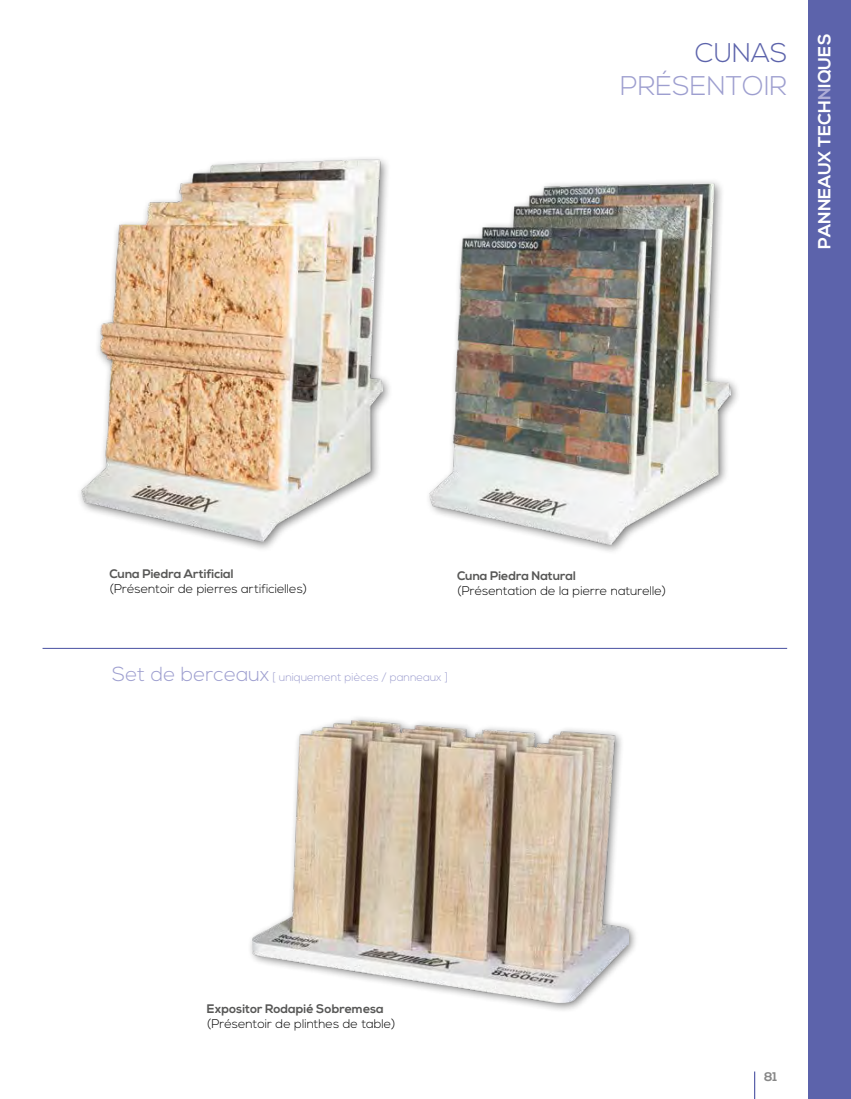
<style>
.page{position:relative;width:851px;height:1099px;background:#fff}
.page>*{position:absolute;margin:0;border:0;box-sizing:border-box;transform-origin:0 0}
.t1{font:300 27px "Nexa";color:#9d9ecf}
.t2{font:300 27px "Nexa";color:#5c63ab}
.t3{font:700 17.5px "Nexa";color:#fff}
.t4{font:300 12.5px "Nexa";color:#000}
.t5{font:700 12.5px "Nexa";color:#878787}
.t6{font:700 12.38px "Nexa";color:#575756}
.t7{font:300 11.25px "Nexa";color:#9d9ecf}
.s1{color:#aeadd7}
.s2{font-size:20.25px}
</style>
<div class="page">
<div style="left:808px;top:0;width:42px;height:1098px;background:#5c63ab"></div>
<hr style="left:43px;top:648px;width:744px;height:1px;background:#5c63ab">
<div style="left:247px;top:715px;width:392px;height:298px;background:#000;opacity:.5"></div>
<img style="left:253px;top:720px;width:375px;height:282px">
<div style="left:76px;top:155px;width:316px;height:397px;background:#000;opacity:.5"></div>
<img style="left:81px;top:160px;width:301px;height:381px">
<img style="left:429px;top:183px;width:301px;height:361px">
<hr style="left:753px;top:1071px;width:2px;height:27px;background:#5c63ab">
<h1 class="t2" style="left:695px;top:38px;width:94px">CUNAS</h1>
<h1 class="t1" style="left:620px;top:70px;width:168px">PRÉSENTOIR</h1>
<h2 class="t3" style="left:814px;top:249px;width:216px;rotate:-90deg">PANNEAUX TECH<span class="s1">N</span>IQUES</h2>
<p class="t6" style="left:109px;top:567px;width:126px">Cuna Piedra Artificial</p>
<p class="t4" style="left:109px;top:582px;width:199px">(Présentoir de pierres artificielles)</p>
<p class="t6" style="left:457px;top:568px;width:120px">Cuna Piedra Natural</p>
<p class="t4" style="left:457px;top:583px;width:211px">(Présentation de la pierre naturelle)</p>
<p class="t7" style="left:112px;top:671px;width:337px"><span class="s2">Set de berceaux</span> [ uniquement pièces / panneaux ]</p>
<p class="t6" style="left:207px;top:1001px;width:178px">Expositor Rodapié Sobremesa</p>
<p class="t4" style="left:207px;top:1016px;width:190px">(Présentoir de plinthes de table)</p>
<p class="t5" style="left:764px;top:1069px;width:15px">81</p>
</div>
